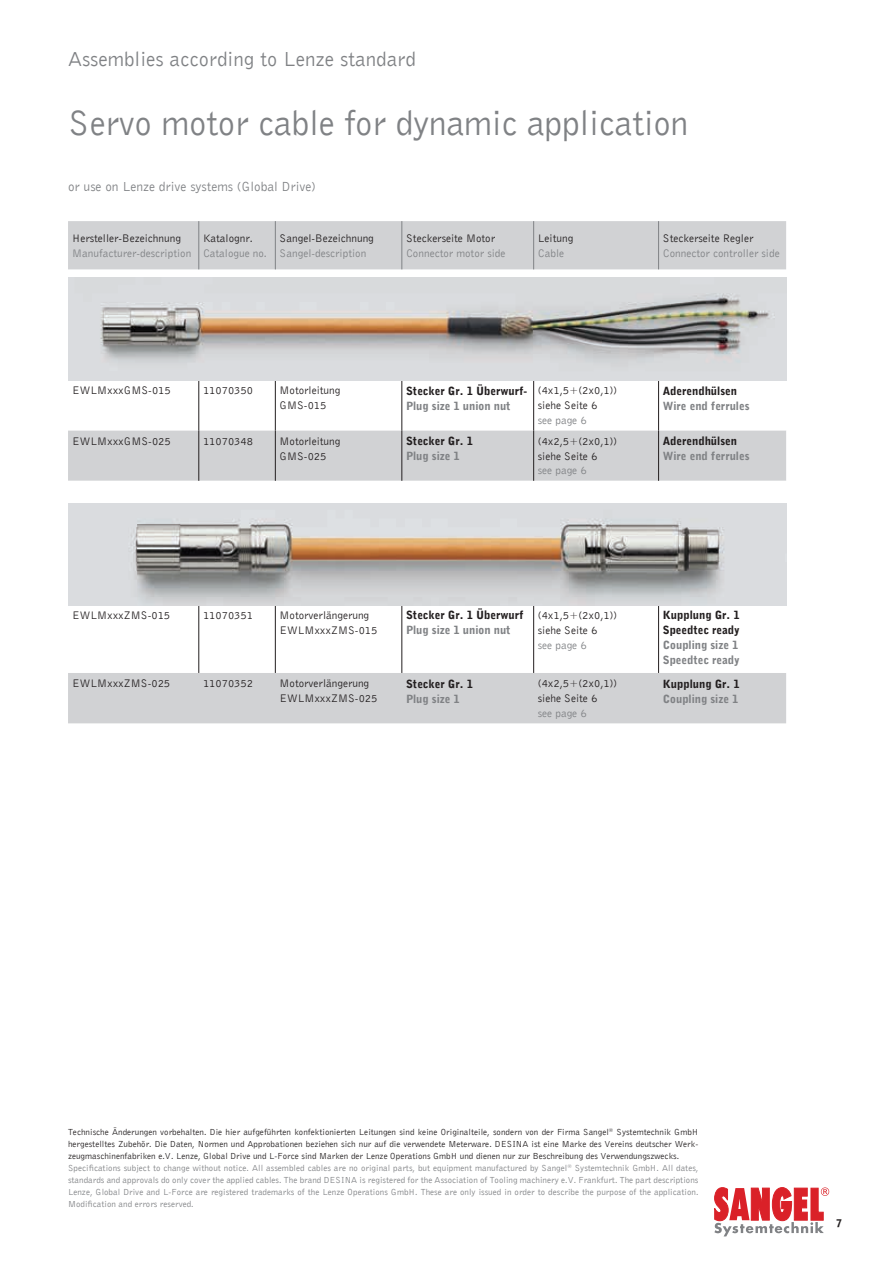
<style>
.page{position:relative;width:893px;height:1263px;background:#fff}
.page>*{position:absolute;margin:0;border:0;box-sizing:border-box;transform-origin:0 0}
.t1{font:36px "Bell Gothic BT Roman";letter-spacing:-.01em;color:#808285}
.t2{font:21px "Bell Gothic BT Roman";color:#808285}
.t3{font:13.5px "Bell Gothic BT Roman";color:#808285}
.t4{font:11.25px/14.9px "Bell Gothic BT Roman";color:#231f20}
.t5{font:11.25px "Bell Gothic BT Roman";color:#808285}
.t6{font:11.25px/14.9px "Bell Gothic BT Black";color:#231f20}
.t7{font:11.25px/14.9px "Bell Gothic BT Black";color:#808285}
.t8{font:10.5px "Bell Gothic BT Black";color:#231f20}
.t9{font:9px/12px "Bell Gothic BT Roman";letter-spacing:.005em;color:#808285}
.s1{color:#231f20}
</style>
<div class="page">
<svg style="left:714px;top:1187px;width:115px;height:49px"></svg>
<svg style="left:68px;top:221px;width:718px;height:502px;fill:#d1d2d4"></svg>
<svg style="left:68px;top:380px;width:718px;height:293px"></svg>
<hr style="left:198px;top:221px;width:1px;height:48px;background:#808285">
<hr style="left:275px;top:221px;width:1px;height:48px;background:#808285">
<hr style="left:401px;top:221px;width:1px;height:48px;background:#808285">
<hr style="left:533px;top:221px;width:1px;height:48px;background:#808285">
<hr style="left:658px;top:221px;width:1px;height:48px;background:#808285">
<hr style="left:198px;top:380px;width:1px;height:50px;background:#231f20">
<hr style="left:275px;top:380px;width:1px;height:50px;background:#231f20">
<hr style="left:401px;top:380px;width:1px;height:50px;background:#231f20">
<hr style="left:533px;top:380px;width:1px;height:50px;background:#231f20">
<hr style="left:658px;top:380px;width:1px;height:50px;background:#231f20">
<hr style="left:198px;top:430px;width:1px;height:51px;background:#231f20">
<hr style="left:275px;top:430px;width:1px;height:51px;background:#231f20">
<hr style="left:401px;top:430px;width:1px;height:51px;background:#231f20">
<hr style="left:533px;top:430px;width:1px;height:51px;background:#231f20">
<hr style="left:658px;top:430px;width:1px;height:51px;background:#231f20">
<hr style="left:198px;top:604px;width:1px;height:69px;background:#231f20">
<hr style="left:275px;top:604px;width:1px;height:69px;background:#231f20">
<hr style="left:401px;top:604px;width:1px;height:69px;background:#231f20">
<hr style="left:533px;top:604px;width:1px;height:69px;background:#231f20">
<hr style="left:658px;top:604px;width:1px;height:69px;background:#231f20">
<img style="left:68px;top:278px;width:719px;height:102px">
<img style="left:68px;top:503px;width:719px;height:102px">
<h2 class="t2" style="left:68px;top:46px;width:349px">Assemblies according to Lenze standard</h2>
<h1 class="t1" style="left:68px;top:100px;width:622px">Servo motor cable for dynamic application</h1>
<h3 class="t3" style="left:68px;top:178px;width:249px">or use on Lenze drive systems (Global Drive)</h3>
<p class="t4" style="left:72px;top:230px;width:110px">Hersteller-Bezeichnung</p>
<p class="t5" style="left:72px;top:246px;width:121px">Manufacturer-description</p>
<p class="t4" style="left:203px;top:230px;width:51px">Katalognr.</p>
<p class="t5" style="left:203px;top:246px;width:66px">Catalogue no.</p>
<p class="t4" style="left:280px;top:230px;width:96px">Sangel-Bezeichnung</p>
<p class="t5" style="left:280px;top:246px;width:88px">Sangel-description</p>
<p class="t4" style="left:406px;top:230px;width:91px">Steckerseite Motor</p>
<p class="t5" style="left:406px;top:246px;width:101px">Connector motor side</p>
<p class="t4" style="left:538px;top:230px;width:37px">Leitung</p>
<p class="t5" style="left:538px;top:246px;width:28px">Cable</p>
<p class="t4" style="left:663px;top:230px;width:92px">Steckerseite Regler</p>
<p class="t5" style="left:663px;top:246px;width:118px">Connector controller side</p>
<p class="t4" style="left:72px;top:383px;width:100px">EWLMxxxGMS-015</p>
<p class="t4" style="left:203px;top:383px;width:52px">11070350</p>
<p class="t4" style="left:280px;top:383px;width:62px">Motorleitung<br>GMS-015</p>
<p class="t6" style="left:406px;top:383px;width:123px">Stecker Gr. 1 Überwurf-</p>
<p class="t7" style="left:406px;top:398px;width:106px">Plug size 1 union nut</p>
<p class="t4" style="left:72px;top:433px;width:100px">EWLMxxxGMS-025</p>
<p class="t4" style="left:203px;top:433px;width:52px">11070348</p>
<p class="t4" style="left:280px;top:433px;width:62px">Motorleitung<br>GMS-025</p>
<p class="t6" style="left:406px;top:434px;width:68px">Stecker Gr. 1</p>
<p class="t7" style="left:406px;top:448px;width:55px">Plug size 1</p>
<p class="t4" style="left:538px;top:383px;width:81px">(4x1,5+(2x0,1)) siehe Seite 6</p>
<p class="t5" style="left:538px;top:413px;width:50px">see page 6</p>
<p class="t4" style="left:538px;top:433px;width:81px">(4x2,5+(2x0,1)) siehe Seite 6</p>
<p class="t5" style="left:538px;top:464px;width:50px">see page 6</p>
<p class="t6" style="left:663px;top:383px;width:76px">Aderendhülsen</p>
<p class="t7" style="left:663px;top:398px;width:88px">Wire end ferrules</p>
<p class="t6" style="left:663px;top:434px;width:76px">Aderendhülsen</p>
<p class="t7" style="left:663px;top:448px;width:88px">Wire end ferrules</p>
<p class="t4" style="left:72px;top:607px;width:99px">EWLMxxxZMS-015</p>
<p class="t4" style="left:203px;top:607px;width:52px">11070351</p>
<p class="t4" style="left:280px;top:607px;width:99px">Motorverlängerung<br>EWLMxxxZMS-015</p>
<p class="t6" style="left:406px;top:608px;width:119px">Stecker Gr. 1 Überwurf</p>
<p class="t7" style="left:406px;top:622px;width:106px">Plug size 1 union nut</p>
<p class="t4" style="left:72px;top:676px;width:99px">EWLMxxxZMS-025</p>
<p class="t4" style="left:203px;top:676px;width:52px">11070352</p>
<p class="t4" style="left:280px;top:676px;width:99px">Motorverlängerung<br>EWLMxxxZMS-025</p>
<p class="t6" style="left:406px;top:676px;width:68px">Stecker Gr. 1</p>
<p class="t7" style="left:406px;top:691px;width:55px">Plug size 1</p>
<p class="t4" style="left:538px;top:607px;width:81px">(4x1,5+(2x0,1)) siehe Seite 6</p>
<p class="t5" style="left:538px;top:638px;width:50px">see page 6</p>
<p class="t4" style="left:538px;top:676px;width:81px">(4x2,5+(2x0,1)) siehe Seite 6</p>
<p class="t5" style="left:538px;top:706px;width:50px">see page 6</p>
<p class="t6" style="left:663px;top:608px;width:78px">Kupplung Gr. 1<br>Speedtec ready</p>
<p class="t7" style="left:663px;top:637px;width:78px">Coupling size 1<br>Speedtec ready</p>
<p class="t6" style="left:663px;top:676px;width:78px">Kupplung Gr. 1</p>
<p class="t7" style="left:663px;top:691px;width:77px">Coupling size 1</p>
<p class="t9" style="left:68px;top:1126px;width:632px"><span class="s1">Technische Änderungen vorbehalten. Die hier aufgeführten konfektionierten Leitungen sind keine Originalteile, sondern von der Firma Sangel</span><sup>®</sup> <span class="s1">Systemtechnik GmbH hergestelltes Zubehör. Die Daten, Normen und Approbationen beziehen sich nur auf die verwendete Meterware. DESINA ist eine Marke des Vereins deutscher Werk&shy;zeugmaschinenfabriken e.V. Lenze, Global Drive und L-Force sind Marken der Lenze Operations GmbH und dienen nur zur Beschreibung des Verwendungszwecks.<br></span>Specifications subject to change without notice. All assembled cables are no original parts, but equipment manufactured by Sangel<sup>®</sup> Systemtechnik GmbH. All dates, standards and approvals do only cover the applied cables. The brand DESINA is registered for the Association of Tooling machinery e.V. Frankfurt. The part descriptions Lenze, Global Drive and L-Force are registered trademarks of the Lenze Operations GmbH. These are only issued in order to describe the purpose of the application.<br>Modification and errors reserved.</p>
<p class="t8" style="left:836px;top:1217px;width:7px">7</p>
</div>
